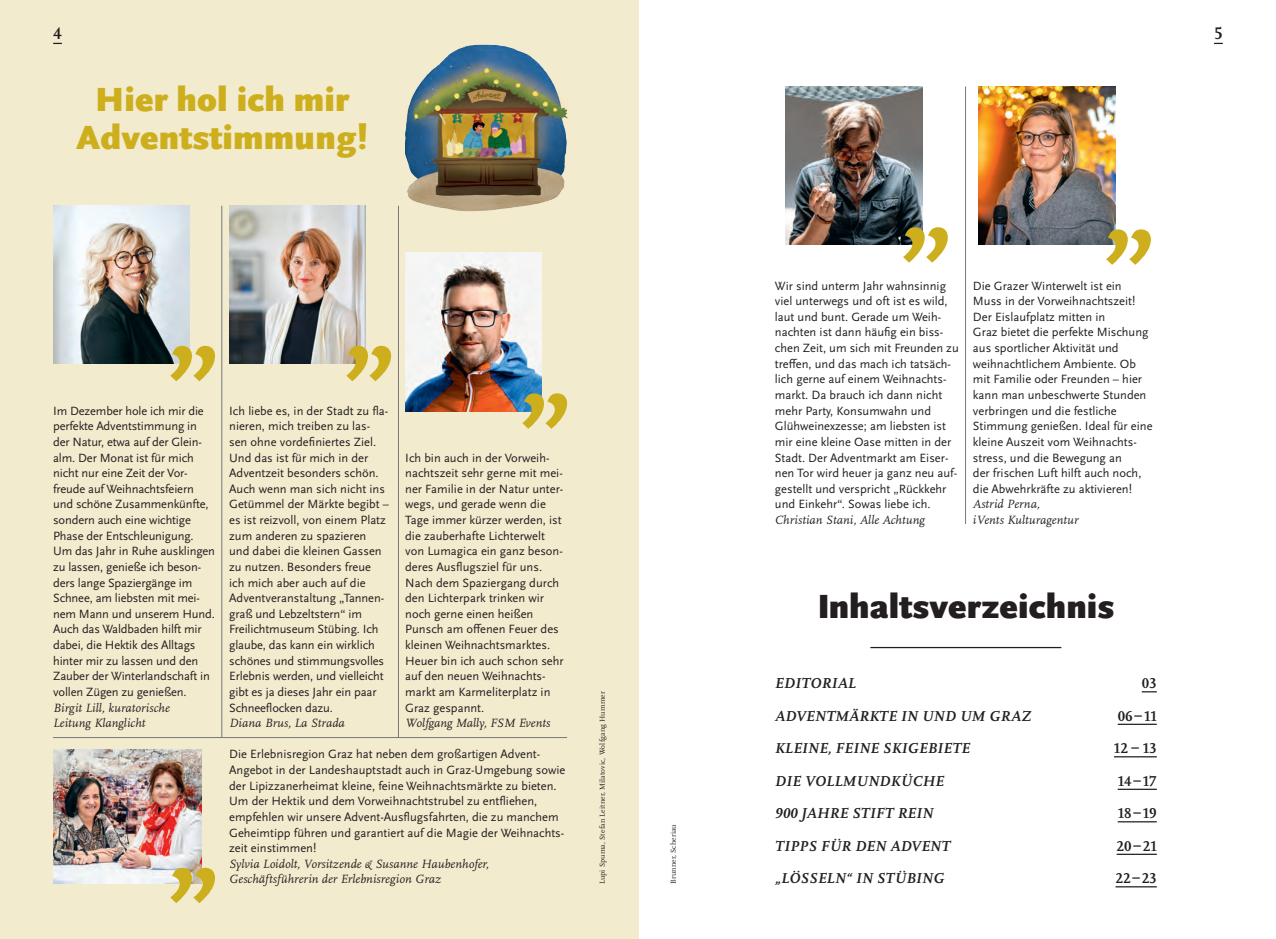
<style>
.page{position:relative;width:1276px;height:939px;background:#fff}
.page>*{position:absolute;margin:0;border:0;box-sizing:border-box;transform-origin:0 0}
.H2_weiß_linksbümdig{font:900 35px/37.5px "Scala Sans Pro";letter-spacing:.005em;color:#cdaf1e;text-align:center}
.H2_Schwarz{font:900 35px "Scala Sans Pro";letter-spacing:.005em;color:#231f20}
.t1{font:700 17.5px "Scala Pro";color:#231f20}
.Inhaltsverzeichnis{font:italic 700 15px "Scala Pro";letter-spacing:.01em;color:#231f20}
.Inhaltsverzeichnis-2{font:700 15px "Scala Pro";color:#231f20}
.Copy___Flattersatz{font:12.5px/15.6px "Scala Sans Pro";color:#231f20}
.Copy___Flattersatz-2{font:italic 12.5px/15.6px "Scala Pro";letter-spacing:.005em;color:#231f20}
.Fotocredit_Schwarz{font:7.5px "Scala Pro";letter-spacing:.02em;color:#231f20}
.s1{font-family:"Scala Pro";font-style:italic}
</style>
<div class="page">
<div style="left:0;top:0;width:638px;height:939px;background:#f3ebce"></div>
<img style="left:979px;top:86px;width:136px;height:159px">
<svg style="left:1106px;top:229px;width:45px;height:36px"></svg>
<svg style="left:1141px;top:691px;width:15px;height:1px"></svg>
<hr style="left:1117px;top:724px;width:39px;height:1px;background:#231f20">
<hr style="left:1114px;top:756px;width:42px;height:1px;background:#231f20">
<hr style="left:1117px;top:789px;width:39px;height:1px;background:#231f20">
<hr style="left:1117px;top:821px;width:39px;height:1px;background:#231f20">
<hr style="left:1116px;top:854px;width:40px;height:1px;background:#231f20">
<hr style="left:1115px;top:886px;width:41px;height:1px;background:#231f20">
<img style="left:405px;top:44px;width:162px;height:167px">
<hr style="left:870px;top:647px;width:191px;height:1px;background:#231f20">
<img style="left:53px;top:749px;width:148px;height:134px">
<svg style="left:170px;top:868px;width:45px;height:35px"></svg>
<img style="left:53px;top:206px;width:136px;height:158px">
<svg style="left:170px;top:346px;width:45px;height:35px"></svg>
<img style="left:229px;top:206px;width:136px;height:158px">
<svg style="left:346px;top:346px;width:45px;height:35px"></svg>
<img style="left:405px;top:253px;width:136px;height:158px">
<svg style="left:522px;top:393px;width:45px;height:36px"></svg>
<img style="left:786px;top:86px;width:136px;height:159px">
<svg style="left:903px;top:227px;width:45px;height:36px"></svg>
<hr style="left:53px;top:737px;width:514px;height:1px;background:#76787b">
<hr style="left:221px;top:206px;width:1px;height:532px;background:#76787b">
<hr style="left:398px;top:206px;width:1px;height:532px;background:#76787b">
<hr style="left:965px;top:86px;width:1px;height:438px;background:#76787b">
<h2 class="t1" style="left:53px;top:24px;width:10px">4</h2>
<h2 class="t1" style="left:1214px;top:24px;width:10px">5</h2>
<p class="H2_weiß_linksbümdig" style="left:76px;top:82px;width:294px">Hier hol ich mir<br>Adventstimmung!</p>
<p class="Copy___Flattersatz" style="left:53px;top:403px;width:163px">Im Dezember hole ich mir die perfekte Adventstimmung in der Natur, etwa auf der Glein&shy;alm. Der Monat ist für mich nicht nur eine Zeit der Vor&shy;freude auf Weihnachtsfeiern und schöne Zusammenkünfte, sondern auch eine wichtige<br>Phase der Entschleunigung.<br>Um das Jahr in Ruhe ausklingen zu lassen, genieße ich beson&shy;ders lange Spaziergänge im<br>Schnee, am liebsten mit mei&shy;nem Mann und unserem Hund.<br>Auch das Waldbaden hilft mir dabei, die Hektik des Alltags hinter mir zu lassen und den<br>Zauber der Winterlandschaft in vollen Zügen zu genießen.<br><span class="s1">Birgit Lill, kuratorische<br>Leitung Klanglicht</span></p>
<p class="Copy___Flattersatz" style="left:229px;top:403px;width:161px">Ich liebe es, in der Stadt zu fla&shy;nieren, mich treiben zu las&shy;sen ohne vordefiniertes Ziel.<br>Und das ist für mich in der<br>Adventzeit besonders schön.<br>Auch wenn man sich nicht ins<br>Getümmel der Märkte begibt – es ist reizvoll, von einem Platz zum anderen zu spazieren und dabei die kleinen Gassen zu nutzen. Besonders freue ich mich aber auch auf die<br>Adventveranstaltung „Tannen&shy;graß und Lebzeltstern“ im<br>Freilichtmuseum Stübing. Ich glaube, das kann ein wirklich schönes und stimmungsvolles<br>Erlebnis werden, und vielleicht gibt es ja dieses Jahr ein paar<br>Schneeflocken dazu.<br><span class="s1">Diana Brus, La Strada</span></p>
<p class="Copy___Flattersatz" style="left:405px;top:450px;width:160px">Ich bin auch in der Vorweih&shy;nachtszeit sehr gerne mit mei&shy;ner Familie in der Natur unter&shy;wegs, und gerade wenn die<br>Tage immer kürzer werden, ist die zauberhafte Lichterwelt von Lumagica ein ganz beson&shy;deres Ausflugsziel für uns.<br>Nach dem Spaziergang durch den Lichterpark trinken wir noch gerne einen heißen<br>Punsch am offenen Feuer des kleinen Weihnachtsmarktes.<br>Heuer bin ich auch schon sehr auf den neuen Weihnachts&shy;markt am Karmeliterplatz in<br>Graz gespannt.<br><span class="s1">Wolfgang Mally, FSM Events</span></p>
<p class="Copy___Flattersatz" style="left:229px;top:747px;width:338px">Die Erlebnisregion Graz hat neben dem großartigen Advent-<br>Angebot in der Landeshauptstadt auch in Graz-Umgebung sowie der Lipizzanerheimat kleine, feine Weihnachtsmärkte zu bieten.</p>
<p class="Copy___Flattersatz" style="left:229px;top:793px;width:336px">Um der Hektik und dem Vorweihnachtstrubel zu entfliehen, empfehlen wir unsere Advent-Ausflugsfahrten, die zu manchem Geheimtipp führen und garantiert auf die Magie der Weihnachts&shy;zeit einstimmen!</p>
<p class="Copy___Flattersatz-2" style="left:229px;top:856px;width:261px">Sylvia Loidolt, Vorsitzende &amp; Susanne Haubenhofer,<br>Geschäftsführerin der Erlebnisregion Graz</p>
<p class="Fotocredit_Schwarz" style="left:598px;top:884px;width:194px;rotate:-90deg">Lupi Spuma, Stefan Leitner, Milatovic, Wolfgang Hummer</p>
<p class="Fotocredit_Schwarz" style="left:669px;top:884px;width:62px;rotate:-90deg">Brunner, Scheriau</p>
<p class="Copy___Flattersatz" style="left:775px;top:278px;width:185px">Wir sind unterm Jahr wahnsinnig viel unterwegs und oft ist es wild, laut und bunt. Gerade um Weih&shy;nachten ist dann häufig ein biss&shy;chen Zeit, um sich mit Freunden zu treffen, und das mach ich tatsäch&shy;lich gerne auf einem Weihnachts&shy;markt. Da brauch ich dann nicht mehr Party, Konsumwahn und<br>Glühweinexzesse; am liebsten ist mir eine kleine Oase mitten in der<br>Stadt. Der Adventmarkt am Eiser&shy;nen Tor wird heuer ja ganz neu auf&shy;gestellt und verspricht „Rückkehr und Einkehr“. Sowas liebe ich.<br><span class="s1">Christian Stani, Alle Achtung</span></p>
<p class="Copy___Flattersatz" style="left:973px;top:278px;width:181px">Die Grazer Winterwelt ist ein<br>Muss in der Vorweihnachtszeit!<br>Der Eislaufplatz mitten in<br>Graz bietet die perfekte Mischung aus sportlicher Aktivität und weihnachtlichem Ambiente. Ob mit Familie oder Freunden – hier kann man unbeschwerte Stunden verbringen und die festliche<br>Stimmung genießen. Ideal für eine kleine Auszeit vom Weihnachts&shy;stress, und die Bewegung an<br>der frischen Luft hilft auch noch, die Abwehrkräfte zu aktivieren!</p>
<p class="Copy___Flattersatz-2" style="left:973px;top:497px;width:107px">Astrid Perna,<br>iVents Kulturagentur</p>
<p class="H2_Schwarz" style="left:817px;top:586px;width:298px">Inhaltsverzeichnis</p>
<p class="Inhaltsverzeichnis" style="left:775px;top:675px;width:82px">EDITORIAL</p>
<p class="Inhaltsverzeichnis-2" style="left:1141px;top:675px;width:16px">03</p>
<p class="Inhaltsverzeichnis" style="left:775px;top:707px;width:257px">ADVENTMÄRKTE IN UND UM GRAZ</p>
<p class="Inhaltsverzeichnis-2" style="left:1117px;top:707px;width:41px">06–11</p>
<p class="Inhaltsverzeichnis" style="left:775px;top:740px;width:196px">KLEINE, FEINE SKIGEBIETE</p>
<p class="Inhaltsverzeichnis-2" style="left:1114px;top:740px;width:44px">12 – 13</p>
<p class="Inhaltsverzeichnis" style="left:775px;top:772px;width:170px">DIE VOLLMUNDKÜCHE</p>
<p class="Inhaltsverzeichnis-2" style="left:1117px;top:772px;width:41px">14–17</p>
<p class="Inhaltsverzeichnis" style="left:775px;top:805px;width:160px">900 JAHRE STIFT REIN</p>
<p class="Inhaltsverzeichnis-2" style="left:1117px;top:805px;width:41px">18–19</p>
<p class="Inhaltsverzeichnis" style="left:775px;top:837px;width:177px">TIPPS FÜR DEN ADVENT</p>
<p class="Inhaltsverzeichnis-2" style="left:1116px;top:837px;width:42px">20–21</p>
<p class="Inhaltsverzeichnis" style="left:775px;top:870px;width:171px">„LÖSSELN“ IN STÜBING</p>
<p class="Inhaltsverzeichnis-2" style="left:1115px;top:870px;width:43px">22–23</p>
</div>
